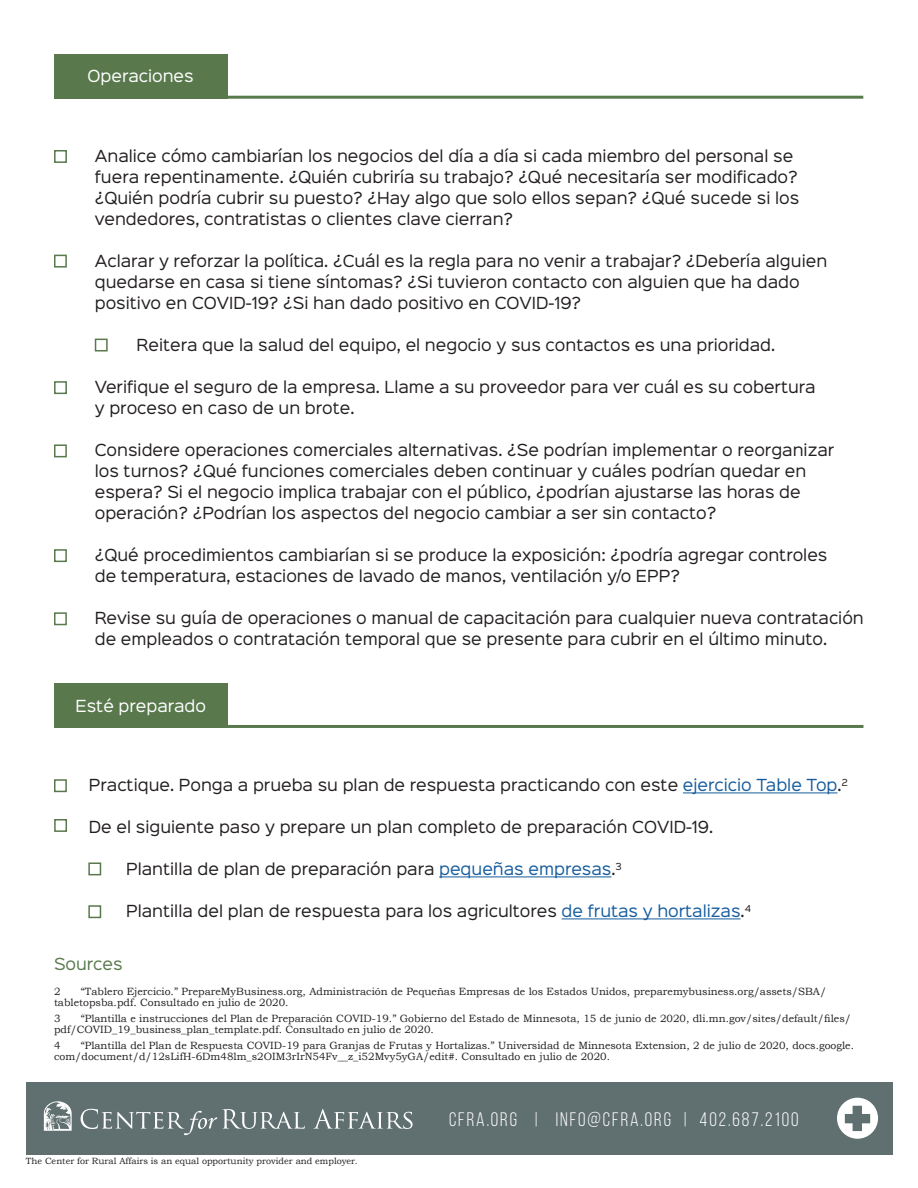
<style>
.page{position:relative;width:918px;height:1188px;background:#fff}
.page>*{position:absolute;margin:0;border:0;box-sizing:border-box;transform-origin:0 0}
.t1{font:19.5px "Bebas Neue";letter-spacing:.1em;color:#fff}
.t2{font:15px/21px "Sinkin Sans 400";color:#231f20}
.t3{font:15px "Sinkin Sans 400";color:#fff}
.t4{font:15px "Sinkin Sans 400";color:#59794d}
.t5{font:10.5px/10.5px "Bookman Old Style";color:#231f20}
.t6{font:9px "Bookman Old Style";color:#231f20}
.s1{color:#175d9e}
</style>
<div class="page">
<div style="left:26px;top:1083px;width:866px;height:72px;background:#606f6f"></div>
<svg style="left:81px;top:1109px;width:224px;height:26px"></svg>
<svg style="left:313px;top:1109px;width:100px;height:20px"></svg>
<svg style="left:44px;top:1101px;width:28px;height:30px"></svg>
<div style="left:837px;top:1098px;width:41px;height:41px;background:#fff;border-radius:50%"></div>
<svg style="left:845px;top:1106px;width:25px;height:25px"></svg>
<div style="left:54px;top:54px;width:173px;height:45px;background:#59794d"></div>
<hr style="left:227px;top:96px;width:636px;height:3px;background:#59794d">
<div style="left:54px;top:683px;width:173px;height:45px;background:#59794d"></div>
<hr style="left:683px;top:793px;width:155px;height:1px;background:#175d9e">
<hr style="left:439px;top:877px;width:172px;height:1px;background:#175d9e">
<hr style="left:562px;top:919px;width:179px;height:1px;background:#175d9e">
<hr style="left:227px;top:725px;width:636px;height:3px;background:#59794d">
<div style="left:54px;top:150px;width:13px;height:13px;border:2px solid #59794d"></div>
<div style="left:54px;top:255px;width:13px;height:13px;border:2px solid #59794d"></div>
<div style="left:95px;top:339px;width:13px;height:13px;border:2px solid #59794d"></div>
<div style="left:54px;top:444px;width:13px;height:13px;border:2px solid #59794d"></div>
<div style="left:54px;top:549px;width:13px;height:13px;border:2px solid #59794d"></div>
<div style="left:54px;top:612px;width:13px;height:13px;border:2px solid #59794d"></div>
<div style="left:54px;top:779px;width:13px;height:13px;border:2px solid #59794d"></div>
<div style="left:54px;top:819px;width:13px;height:13px;border:2px solid #59794d"></div>
<div style="left:88px;top:862px;width:13px;height:13px;border:2px solid #59794d"></div>
<div style="left:88px;top:905px;width:13px;height:13px;border:2px solid #59794d"></div>
<div style="left:54px;top:381px;width:13px;height:13px;border:2px solid #59794d"></div>
<p class="t3" style="left:87px;top:64px;width:108px">Operaciones</p>
<p class="t2" style="left:95px;top:144px;width:706px">Analice cómo cambiarían los negocios del día a día si cada miembro del personal se fuera repentinamente. ¿Quién cubriría su trabajo? ¿Qué necesitaría ser modificado? ¿Quién podría cubrir su puesto? ¿Hay algo que solo ellos sepan? ¿Qué sucede si los vendedores, contratistas o clientes clave cierran?</p>
<p class="t2" style="left:95px;top:249px;width:734px">Aclarar y reforzar la política. ¿Cuál es la regla para no venir a trabajar? ¿Debería alguien quedarse en casa si tiene síntomas? ¿Si tuvieron contacto con alguien que ha dado positivo en COVID-19? ¿Si han dado positivo en COVID-19?</p>
<p class="t2" style="left:137px;top:333px;width:640px">Reitera que la salud del equipo, el negocio y sus contactos es una prioridad.</p>
<p class="t2" style="left:95px;top:375px;width:722px">Verifique el seguro de la empresa. Llame a su proveedor para ver cuál es su cobertura y proceso en caso de un brote.</p>
<p class="t2" style="left:95px;top:438px;width:741px">Considere operaciones comerciales alternativas. ¿Se podrían implementar o reorganizar los turnos? ¿Qué funciones comerciales deben continuar y cuáles podrían quedar en espera? Si el negocio implica trabajar con el público, ¿podrían ajustarse las horas de operación? ¿Podrían los aspectos del negocio cambiar a ser sin contacto?</p>
<p class="t2" style="left:95px;top:543px;width:734px">¿Qué procedimientos cambiarían si se produce la exposición: ¿podría agregar controles de temperatura, estaciones de lavado de manos, ventilación y/o EPP?</p>
<p class="t2" style="left:95px;top:606px;width:771px">Revise su guía de operaciones o manual de capacitación para cualquier nueva contratación de empleados o contratación temporal que se presente para cubrir en el último minuto.</p>
<p class="t3" style="left:75px;top:693px;width:132px">Esté preparado</p>
<p class="t2" style="left:89px;top:774px;width:760px">Practique. Ponga a prueba su plan de respuesta practicando con este <span class="s1">ejercicio Table Top</span>.<sup>2</sup></p>
<p class="t2" style="left:89px;top:816px;width:626px">De el siguiente paso y prepare un plan completo de preparación COVID-19.</p>
<p class="t2" style="left:126px;top:858px;width:497px">Plantilla de plan de preparación para <span class="s1">pequeñas empresas</span>.<sup>3</sup></p>
<p class="t2" style="left:126px;top:900px;width:626px">Plantilla del plan de respuesta para los agricultores <span class="s1">de frutas y hortalizas</span>.<sup>4</sup></p>
<p class="t4" style="left:54px;top:952px;width:70px">Sources</p>
<p class="t5" style="left:54px;top:986px;width:8px">2</p>
<p class="t5" style="left:54px;top:986px;width:774px;text-indent:27px">“Tablero Ejercicio.” PrepareMyBusiness.org, Administración de Pequeñas Empresas de los Estados Unidos, preparemybusiness.org/assets/SBA/ tabletopsba.pdf. Consultado en julio de 2020.</p>
<p class="t5" style="left:54px;top:1013px;width:8px">3</p>
<p class="t5" style="left:54px;top:1013px;width:799px;text-indent:27px">“Plantilla e instrucciones del Plan de Preparación COVID-19.” Gobierno del Estado de Minnesota, 15 de junio de 2020, dli.mn.gov/sites/default/files/ pdf/COVID_19_business_plan_template.pdf. Consultado en julio de 2020.</p>
<p class="t5" style="left:54px;top:1040px;width:8px">4</p>
<p class="t5" style="left:54px;top:1040px;width:802px;text-indent:27px">“Plantilla del Plan de Respuesta COVID-19 para Granjas de Frutas y Hortalizas.” Universidad de Minnesota Extension, 2 de julio de 2020, docs.google. com/document/d/12sLifH-6Dm48lm_s2OIM3rIrN54Fv__z_i52Mvy5yGA/edit#. Consultado en julio de 2020.</p>
<p class="t6" style="left:26px;top:1156px;width:333px">The Center for Rural Affairs is an equal opportunity provider and employer.</p>
<h1 class="t1" style="left:449px;top:1109px;width:351px">CFRA.ORG | INFO@CFRA.ORG | 402.687.2100</h1>
</div>
